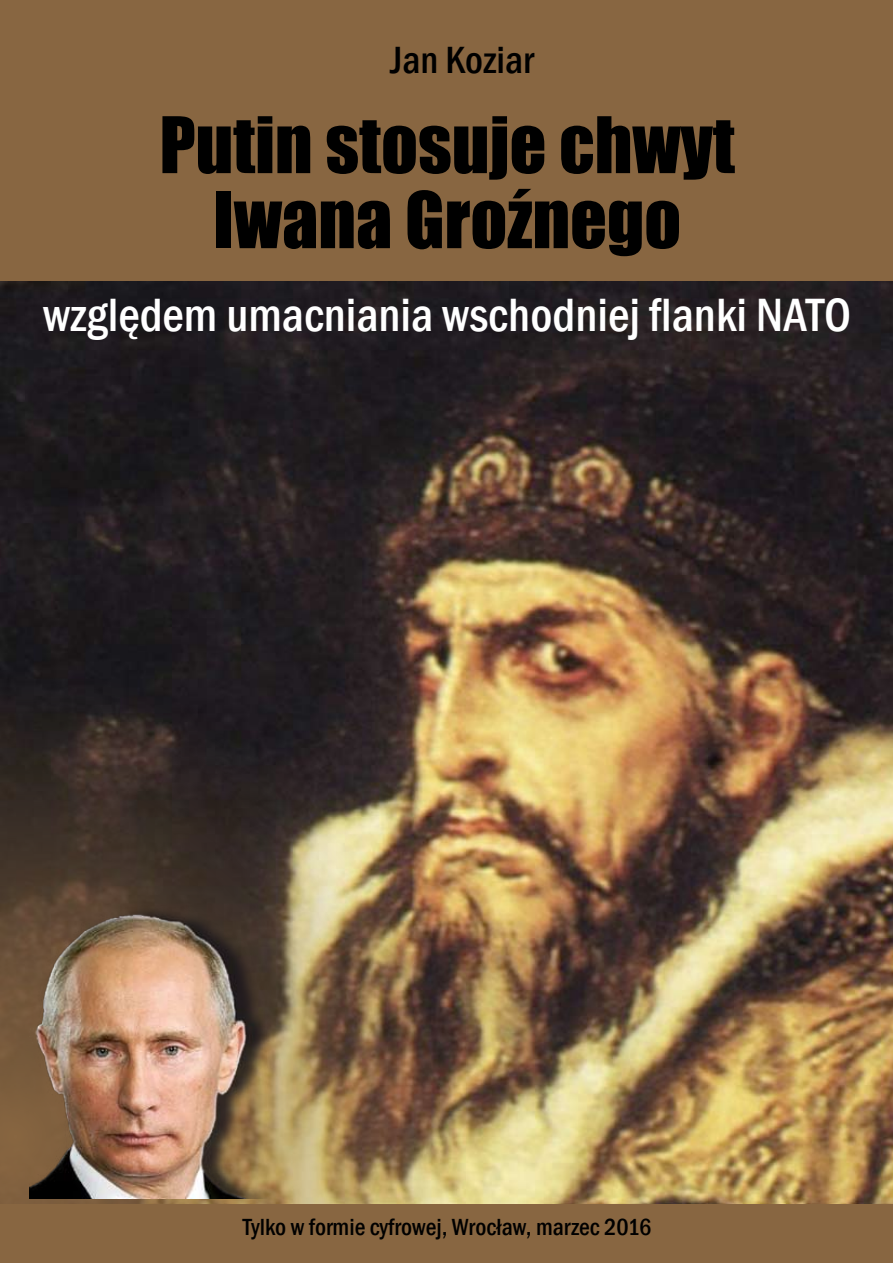
<style>
.page{position:relative;width:893px;height:1263px;background:#fff}
.page>*{position:absolute;margin:0;border:0;box-sizing:border-box;transform-origin:0 0}
.t1{font:72px/75px "Impact";color:#000;text-align:center}
.t2{font:500 condensed 48px "Franklin Gothic";color:#fff}
.t3{font:500 condensed 39px "Franklin Gothic";color:#000}
.t4{font:500 condensed 24px "Franklin Gothic";color:#000}
</style>
<div class="page">
<div style="left:1px;top:1px;width:892px;height:1262px;background:#886641"></div>
<img style="left:1px;top:281px;width:892px;height:922px">
<img style="left:30px;top:906px;width:245px;height:293px">
<h3 class="t3" style="left:390px;top:34px;width:145px">Jan Koziar</h3>
<h1 class="t1" style="left:159px;top:105px;width:577px">Putin stosuje chwyt<br>Iwana Groźnego</h1>
<h2 class="t2" style="left:43px;top:284px;width:809px">względem umacniania wschodniej flanki NATO</h2>
<p class="t4" style="left:243px;top:1211px;width:410px">Tylko w formie cyfrowej, Wrocław, marzec 2016</p>
</div>
